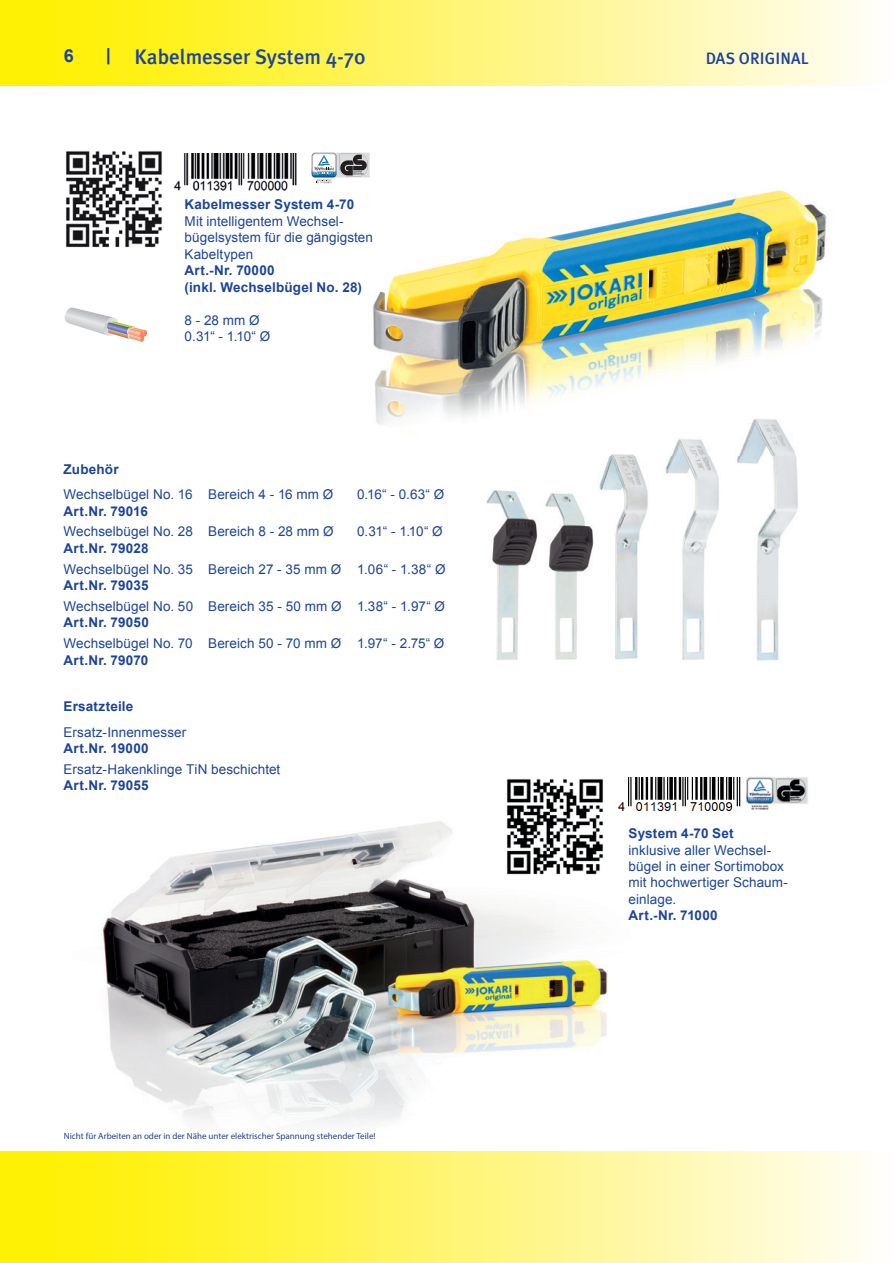
<style>
.page{position:relative;width:893px;height:1263px;background:#fff}
.page>*{position:absolute;margin:0;border:0;box-sizing:border-box;transform-origin:0 0}
.t1{font:500 21px "Meta Plus";color:#1d449b}
.t2{font:700 18px "Arial";color:#1d449b}
.t3{font:500 16.5px "Meta Plus";letter-spacing:.005em;color:#1d449b}
.t4{font:13.5px/16.5px "Arial";letter-spacing:.005em;color:#1d449b}
.t5{font:700 13.5px/16.5px "Arial";letter-spacing:.015em;color:#1d449b}
.t6{font:9px "Myriad Pro";color:#253f8e}
</style>
<div class="page">
<div style="left:0;top:0;width:893px;height:85px;background:linear-gradient(to right,#ffef00,#fffcf6)"></div>
<div style="left:0;top:1152px;width:893px;height:111px;background:linear-gradient(to right,#ffef00,#fffcf6)"></div>
<img style="left:102px;top:777px;width:529px;height:345px">
<img style="left:372px;top:190px;width:455px;height:235px">
<img style="left:505px;top:777px;width:100px;height:100px">
<img style="left:173px;top:153px;width:124px;height:38px">
<svg style="left:311px;top:152px;width:59px;height:32px"></svg>
<img style="left:65px;top:151px;width:97px;height:97px">
<img style="left:615px;top:778px;width:126px;height:36px">
<svg style="left:64px;top:308px;width:83px;height:34px"></svg>
<img style="left:486px;top:490px;width:52px;height:170px">
<img style="left:545px;top:493px;width:49px;height:167px">
<img style="left:599px;top:454px;width:49px;height:206px">
<img style="left:665px;top:439px;width:54px;height:221px">
<img style="left:735px;top:418px;width:65px;height:243px">
<img style="left:746px;top:777px;width:62px;height:33px">
<h2 class="t2" style="left:64px;top:44px;width:12px">6</h2>
<h1 class="t1" style="left:106px;top:44px;width:261px">| Kabelmesser System 4-70</h1>
<p class="t3" style="left:706px;top:49px;width:104px">DAS ORIGINAL</p>
<p class="t5" style="left:185px;top:197px;width:171px">Kabelmesser System 4-70</p>
<p class="t4" style="left:185px;top:213px;width:190px">Mit intelligentem Wechsel&shy;bügelsystem für die gängigsten<br>Kabeltypen</p>
<p class="t5" style="left:185px;top:263px;width:179px">Art.-Nr. 70000<br>(inkl. Wechselbügel No. 28)</p>
<p class="t4" style="left:185px;top:312px;width:87px">8 - 28 mm Ø<br>0.31“ - 1.10“ Ø</p>
<p class="t5" style="left:64px;top:462px;width:56px">Zubehör</p>
<p class="t4" style="left:64px;top:486px;width:271px">Wechselbügel No. 16 Bereich 4 - 16 mm Ø</p>
<p class="t4" style="left:357px;top:486px;width:89px">0.16“ - 0.63“ Ø</p>
<p class="t5" style="left:64px;top:503px;width:86px">Art.Nr. 79016</p>
<p class="t4" style="left:64px;top:524px;width:271px">Wechselbügel No. 28 Bereich 8 - 28 mm Ø</p>
<p class="t4" style="left:357px;top:524px;width:87px">0.31“ - 1.10“ Ø</p>
<p class="t5" style="left:64px;top:540px;width:87px">Art.Nr. 79028</p>
<p class="t4" style="left:64px;top:561px;width:383px">Wechselbügel No. 35 Bereich 27 - 35 mm Ø 1.06“ - 1.38“ Ø</p>
<p class="t5" style="left:64px;top:578px;width:87px">Art.Nr. 79035</p>
<p class="t4" style="left:64px;top:598px;width:383px">Wechselbügel No. 50 Bereich 35 - 50 mm Ø 1.38“ - 1.97“ Ø</p>
<p class="t5" style="left:64px;top:615px;width:87px">Art.Nr. 79050</p>
<p class="t4" style="left:64px;top:635px;width:382px">Wechselbügel No. 70 Bereich 50 - 70 mm Ø 1.97“ - 2.75“ Ø</p>
<p class="t5" style="left:64px;top:652px;width:86px">Art.Nr. 79070</p>
<p class="t5" style="left:64px;top:699px;width:71px">Ersatzteile</p>
<p class="t4" style="left:64px;top:724px;width:124px">Ersatz-Innenmesser</p>
<p class="t5" style="left:64px;top:740px;width:86px">Art.Nr. 19000</p>
<p class="t4" style="left:64px;top:761px;width:218px">Ersatz-Hakenklinge TiN beschichtet</p>
<p class="t5" style="left:64px;top:778px;width:87px">Art.Nr. 79055</p>
<p class="t6" style="left:64px;top:1131px;width:313px">Nicht für Arbeiten an oder in der Nähe unter elektrischer Spannung stehender Teile!</p>
<p class="t5" style="left:628px;top:825px;width:107px">System 4-70 Set</p>
<p class="t4" style="left:628px;top:842px;width:161px">inklusive aller Wechsel&shy;bügel in einer Sortimobox mit hochwertiger Schaum&shy;einlage.</p>
<p class="t5" style="left:628px;top:908px;width:91px">Art.-Nr. 71000</p>
</div>
